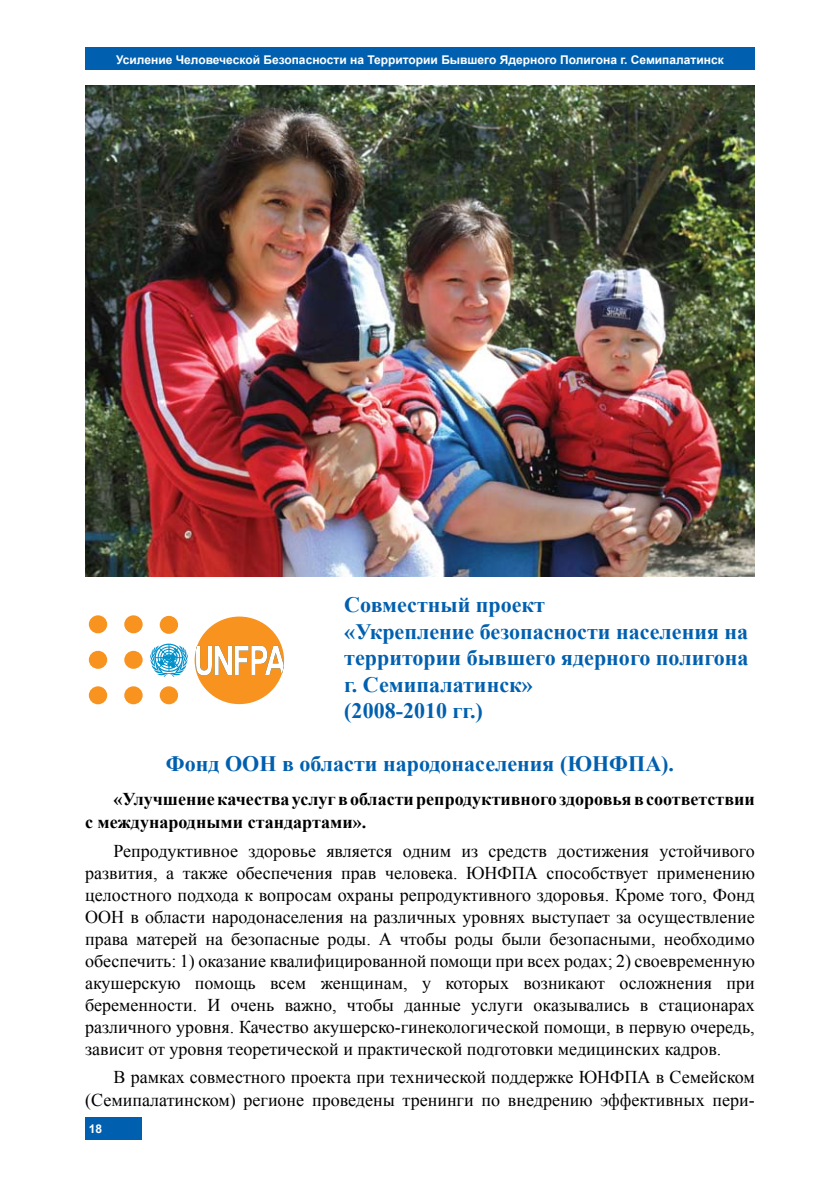
<style>
.page{position:relative;width:840px;height:1191px;background:#fff}
.page>*{position:absolute;margin:0;border:0;box-sizing:border-box;transform-origin:0 0}
.t1{font:700 22px/26.4px "Times New Roman";color:#0060af}
.t2{font:18px/22px "Times New Roman";color:#000;text-align:justify}
.t3{font:700 18px/23px "Times New Roman";color:#000}
.t4{font:700 12px "Arial";color:#fff}
</style>
<div class="page">
<div style="left:85px;top:48px;width:669px;height:22px;background:#0060af"></div>
<div style="left:85px;top:1117px;width:57px;height:22px;background:#0060af"></div>
<img style="left:85px;top:85px;width:669px;height:491px">
<div style="left:194px;top:616px;width:90px;height:88px;background:#f7931e;border-radius:50%"></div>
<div style="left:160px;top:616px;width:18px;height:18px;background:#f7931e;border-radius:50%"></div>
<div style="left:160px;top:686px;width:18px;height:18px;background:#f7931e;border-radius:50%"></div>
<div style="left:124px;top:686px;width:18px;height:18px;background:#f7931e;border-radius:50%"></div>
<div style="left:89px;top:686px;width:18px;height:18px;background:#f7931e;border-radius:50%"></div>
<div style="left:124px;top:651px;width:18px;height:18px;background:#f7931e;border-radius:50%"></div>
<div style="left:124px;top:615px;width:18px;height:18px;background:#f7931e;border-radius:50%"></div>
<div style="left:89px;top:651px;width:18px;height:18px;background:#f7931e;border-radius:50%"></div>
<div style="left:89px;top:615px;width:18px;height:18px;background:#f7931e;border-radius:50%"></div>
<svg style="left:196px;top:645px;width:87px;height:30px"></svg>
<svg style="left:150px;top:643px;width:38px;height:34px"></svg>
<p class="t4" style="left:116px;top:52px;width:608px">Усиление Человеческой Безопасности на Территории Бывшего Ядерного Полигона г. Семипалатинск</p>
<p class="t1" style="left:344px;top:591px;width:405px">Совместный проект<br>«Укрепление безопасности населения на территории бывшего ядерного полигона г. Семипалатинск»<br>(2008-2010 гг.)</p>
<p class="t1" style="left:166px;top:749px;width:509px">Фонд ООН в области народонаселения (ЮНФПА).</p>
<p class="t3" style="left:85px;top:787px;width:670px;text-indent:28px">«Улучшение качества услуг в области репродуктивного здоровья в соответствии с международными стандартами».</p>
<p class="t2" style="left:85px;top:839px;width:671px;text-indent:28px">Репродуктивное здоровье является одним из средств достижения устойчивого развития, а также обеспечения прав человека. ЮНФПА способствует применению целостного подхода к вопросам охраны репродуктивного здоровья. Кроме того, Фонд ООН в области народонаселения на различных уровнях выступает за осуществление права матерей на безопасные роды. А чтобы роды были безопасными, необходимо обеспечить: 1) оказание квалифицированной помощи при всех родах; 2) своевременную акушерскую помощь всем женщинам, у которых возникают осложнения при беременности. И очень важно, чтобы данные услуги оказывались в стационарах различного уровня. Качество акушерско-гинекологической помощи, в первую очередь, зависит от уровня теоретической и практической подготовки медицинских кадров.</p>
<p class="t2" style="left:85px;top:1064px;width:670px;line-height:23px;text-align:right">В рамках совместного проекта при технической поддержке ЮНФПА в Семейском (Семипалатинском) регионе проведены тренинги по внедрению эффективных пери-</p>
<p class="t4" style="left:89px;top:1120px;width:15px">18</p>
</div>
